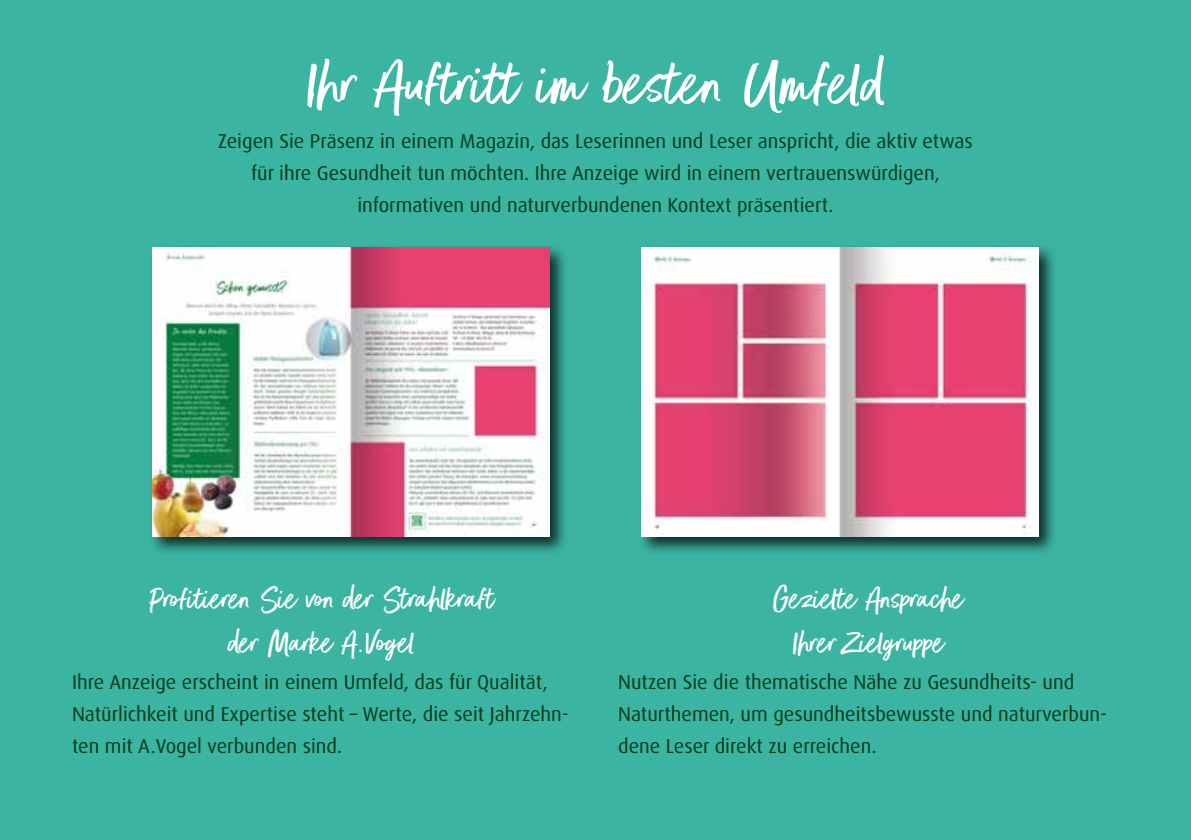
<style>
.page{position:relative;width:1191px;height:840px;background:#fff}
.page>*{position:absolute;margin:0;border:0;box-sizing:border-box;transform-origin:0 0}
.t1{font:72px "Better Times";color:#fff}
.t2{font:36px/44px "Better Times";color:#fff;text-align:center}
.t3{font:20px/32px "Dax Pro";color:#003c1a}
</style>
<div class="page">
<div style="left:0;top:0;width:1191px;height:839px;background:#3bb4a1"></div>
<div style="left:148px;top:243px;width:420px;height:312px;background:#000;opacity:.75"></div>
<img style="left:152px;top:248px;width:397px;height:288px">
<div style="left:637px;top:243px;width:420px;height:312px;background:#000;opacity:.75"></div>
<img style="left:641px;top:248px;width:397px;height:288px">
<h1 class="t1" style="left:306px;top:44px;width:580px">Ihr Auftritt im besten Umfeld</h1>
<p class="t3" style="left:218px;top:125px;width:756px;text-align:center">Zeigen Sie Präsenz in einem Magazin, das Leserinnen und Leser anspricht, die aktiv etwas für ihre Gesundheit tun möchten. Ihre Anzeige wird in einem vertrauenswürdigen, informativen und naturverbundenen Kontext präsentiert.</p>
<h2 class="t2" style="left:150px;top:578px;width:346px">Profitieren Sie von der Strahlkraft der Marke A.Vogel</h2>
<p class="t3" style="left:72px;top:665px;width:498px">Ihre Anzeige erscheint in einem Umfeld, das für Qualität,<br>Natürlichkeit und Expertise steht – Werte, die seit Jahrzehn&shy;ten mit A.Vogel verbunden sind.</p>
<h2 class="t2" style="left:773px;top:578px;width:193px">Gezielte Ansprache<br>Ihrer Zielgruppe</h2>
<p class="t3" style="left:618px;top:665px;width:490px">Nutzen Sie die thematische Nähe zu Gesundheits- und<br>Naturthemen, um gesundheitsbewusste und naturverbun&shy;dene Leser direkt zu erreichen.</p>
</div>
